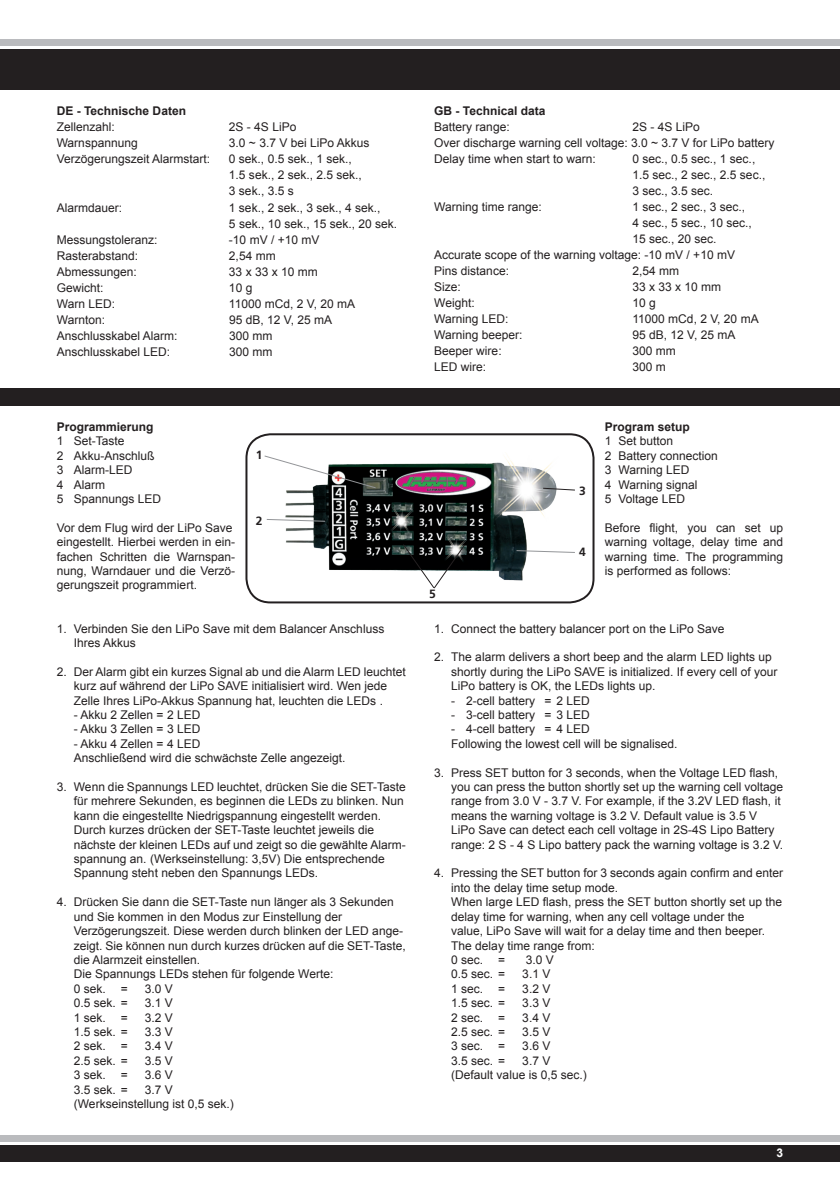
<style>
.page{position:relative;width:840px;height:1191px;background:#fff}
.page>*{position:absolute;margin:0;border:0;box-sizing:border-box;transform-origin:0 0}
.t1{font:12px/14.4px "Arial";color:#231f20}
.t2{font:700 12px "Arial";color:#231f20}
.t3{font:700 12px "Frutiger LT";color:#231f20}
.t4{font:700 12px "Arial";color:#fff}
</style>
<div class="page">
<div style="left:0;top:1135px;width:839px;height:6px;background:#babbbe"></div>
<div style="left:0;top:1145px;width:839px;height:16px;background:#231f20"></div>
<div style="left:0;top:40px;width:839px;height:6px;background:#babbbe"></div>
<div style="left:0;top:50px;width:839px;height:40px;background:#231f20"></div>
<div style="left:0;top:388px;width:839px;height:18px;background:#231f20"></div>
<img style="left:285px;top:455px;width:272px;height:126px">
<div style="left:245px;top:433px;width:349px;height:170px;border:2px solid #231f20;border-radius:24px"></div>
<svg style="left:264px;top:455px;width:112px;height:34px"></svg>
<svg style="left:266px;top:518px;width:60px;height:4px"></svg>
<svg style="left:515px;top:549px;width:60px;height:4px"></svg>
<svg style="left:542px;top:487px;width:33px;height:4px"></svg>
<svg style="left:402px;top:543px;width:64px;height:46px"></svg>
<p class="t2" style="left:57px;top:103px;width:131px">DE - Technische Daten</p>
<p class="t1" style="left:57px;top:120px;width:60px">Zellenzahl:</p>
<p class="t1" style="left:229px;top:120px;width:69px">2S - 4S LiPo</p>
<p class="t1" style="left:57px;top:136px;width:82px">Warnspannung</p>
<p class="t1" style="left:229px;top:136px;width:142px">3.0 ~ 3.7 V bei LiPo Akkus</p>
<p class="t1" style="left:57px;top:152px;width:155px">Verzögerungszeit Alarmstart:</p>
<p class="t1" style="left:229px;top:151px;width:134px;line-height:16px">0 sek., 0.5 sek., 1 sek.,<br>1.5 sek., 2 sek., 2.5 sek.,<br>3 sek., 3.5 s</p>
<p class="t1" style="left:57px;top:200px;width:67px">Alarmdauer:</p>
<p class="t1" style="left:229px;top:199px;width:170px;line-height:16px">1 sek., 2 sek., 3 sek., 4 sek.,<br>5 sek., 10 sek., 15 sek., 20 sek.</p>
<p class="t1" style="left:57px;top:232px;width:102px">Messungstoleranz:</p>
<p class="t1" style="left:229px;top:232px;width:92px">-10 mV / +10 mV</p>
<p class="t1" style="left:57px;top:248px;width:83px">Rasterabstand:</p>
<p class="t1" style="left:229px;top:248px;width:48px">2,54 mm</p>
<p class="t1" style="left:57px;top:264px;width:82px">Abmessungen:</p>
<p class="t1" style="left:229px;top:264px;width:90px">33 x 33 x 10 mm</p>
<p class="t1" style="left:57px;top:280px;width:48px">Gewicht:</p>
<p class="t1" style="left:229px;top:280px;width:25px">10 g</p>
<p class="t1" style="left:57px;top:296px;width:60px">Warn LED:</p>
<p class="t1" style="left:229px;top:296px;width:128px">11000 mCd, 2 V, 20 mA</p>
<p class="t1" style="left:57px;top:312px;width:50px">Warnton:</p>
<p class="t1" style="left:229px;top:312px;width:104px">95 dB, 12 V, 25 mA</p>
<p class="t1" style="left:57px;top:328px;width:122px">Anschlusskabel Alarm:</p>
<p class="t1" style="left:229px;top:328px;width:45px">300 mm</p>
<p class="t1" style="left:57px;top:344px;width:115px">Anschlusskabel LED:</p>
<p class="t1" style="left:229px;top:344px;width:45px">300 mm</p>
<p class="t2" style="left:57px;top:419px;width:98px">Programmierung</p>
<p class="t1" style="left:57px;top:434px;width:106px">1 Set-Taste<br>2 Akku-Anschluß<br>3 Alarm-LED<br>4 Alarm<br>5 Spannungs LED</p>
<p class="t1" style="left:57px;top:520px;width:180px">Vor dem Flug wird der LiPo Save eingestellt. Hierbei werden in ein&shy;fachen Schritten die Warnspan&shy;nung, Warndauer und die Verzö&shy;gerungszeit programmiert.</p>
<p class="t1" style="left:74px;top:621px;width:312px;text-indent:-17px">1. Verbinden Sie den LiPo Save mit dem Balancer Anschluss<br>Ihres Akkus</p>
<p class="t1" style="left:57px;top:664px;width:350px;text-align:center">2. Der Alarm gibt ein kurzes Signal ab und die Alarm LED leuchtet kurz auf während der LiPo SAVE initialisiert wird. Wen jede<br>Zelle Ihres LiPo-Akkus Spannung hat, leuchten die LEDs .</p>
<p class="t1" style="left:74px;top:707px;width:128px">- Akku 2 Zellen = 2 LED</p>
<p class="t1" style="left:74px;top:722px;width:128px">- Akku 3 Zellen = 3 LED</p>
<p class="t1" style="left:74px;top:736px;width:273px">- Akku 4 Zellen = 4 LED<br>Anschließend wird die schwächste Zelle angezeigt.</p>
<p class="t1" style="left:74px;top:779px;width:333px;text-indent:-17px">3. Wenn die Spannungs LED leuchtet, drücken Sie die SET-Taste für mehrere Sekunden, es beginnen die LEDs zu blinken. Nun kann die eingestellte Niedrigspannung eingestellt werden.<br>Durch kurzes drücken der SET-Taste leuchtet jeweils die nächste der kleinen LEDs auf und zeigt so die gewählte Alarm&shy;spannung an. (Werkseinstellung: 3,5V) Die entsprechende Spannung steht neben den Spannungs LEDs.</p>
<p class="t1" style="left:74px;top:895px;width:333px;text-indent:-17px">4. Drücken Sie dann die SET-Taste nun länger als 3 Sekunden und Sie kommen in den Modus zur Einstellung der Verzögerungszeit. Diese werden durch blinken der LED ange&shy;zeigt. Sie können nun durch kurzes drücken auf die SET-Taste, die Alarmzeit einstellen.<br>Die Spannungs LEDs stehen für folgende Werte:<br>0 sek. =</p>
<p class="t3" style="left:256px;top:447px;width:8px">1</p>
<p class="t3" style="left:256px;top:514px;width:8px">2</p>
<p class="t1" style="left:145px;top:981px;width:30px">3.0 V</p>
<p class="t1" style="left:74px;top:995px;width:56px">0.5 sek. =</p>
<p class="t1" style="left:145px;top:995px;width:30px">3.1 V</p>
<p class="t1" style="left:74px;top:1010px;width:56px">1 sek. =</p>
<p class="t1" style="left:145px;top:1010px;width:30px">3.2 V</p>
<p class="t1" style="left:74px;top:1024px;width:56px">1.5 sek. =</p>
<p class="t1" style="left:145px;top:1024px;width:30px">3.3 V</p>
<p class="t1" style="left:74px;top:1039px;width:56px">2 sek. =</p>
<p class="t1" style="left:145px;top:1039px;width:30px">3.4 V</p>
<p class="t1" style="left:74px;top:1053px;width:56px">2.5 sek. =</p>
<p class="t1" style="left:145px;top:1053px;width:30px">3.5 V</p>
<p class="t1" style="left:74px;top:1067px;width:56px">3 sek. =</p>
<p class="t1" style="left:145px;top:1067px;width:30px">3.6 V</p>
<p class="t1" style="left:74px;top:1082px;width:56px">3.5 sek. =</p>
<p class="t1" style="left:74px;top:1082px;width:161px;text-indent:71px">3.7 V (Werkseinstellung ist 0,5 sek.)</p>
<p class="t2" style="left:434px;top:103px;width:113px">GB - Technical data</p>
<p class="t1" style="left:434px;top:120px;width:77px">Battery range:</p>
<p class="t1" style="left:434px;top:119px;width:341px;line-height:16px;text-indent:198px">2S - 4S LiPo<br>Over discharge warning cell voltage: 3.0 ~ 3.7 V for LiPo battery<br>Delay time when start to warn:</p>
<p class="t1" style="left:632px;top:151px;width:134px;line-height:16px">0 sec., 0.5 sec., 1 sec.,<br>1.5 sec., 2 sec., 2.5 sec.,<br>3 sec., 3.5 sec.</p>
<p class="t1" style="left:434px;top:200px;width:109px">Warning time range:</p>
<p class="t1" style="left:632px;top:200px;width:114px">1 sec., 2 sec., 3 sec.,</p>
<p class="t1" style="left:632px;top:216px;width:121px">4 sec., 5 sec., 10 sec.,</p>
<p class="t1" style="left:632px;top:232px;width:86px">15 sec., 20 sec.</p>
<p class="t1" style="left:434px;top:248px;width:302px">Accurate scope of the warning voltage: -10 mV / +10 mV</p>
<p class="t1" style="left:434px;top:264px;width:76px">Pins distance:</p>
<p class="t1" style="left:632px;top:264px;width:48px">2,54 mm</p>
<p class="t1" style="left:434px;top:280px;width:28px">Size:</p>
<p class="t1" style="left:632px;top:280px;width:90px">33 x 33 x 10 mm</p>
<p class="t1" style="left:434px;top:296px;width:42px">Weight:</p>
<p class="t1" style="left:632px;top:296px;width:25px">10 g</p>
<p class="t1" style="left:434px;top:312px;width:76px">Warning LED:</p>
<p class="t1" style="left:632px;top:312px;width:128px">11000 mCd, 2 V, 20 mA</p>
<p class="t1" style="left:434px;top:328px;width:90px">Warning beeper:</p>
<p class="t1" style="left:632px;top:328px;width:104px">95 dB, 12 V, 25 mA</p>
<p class="t1" style="left:434px;top:344px;width:69px">Beeper wire:</p>
<p class="t1" style="left:632px;top:344px;width:45px">300 mm</p>
<p class="t1" style="left:434px;top:360px;width:54px">LED wire:</p>
<p class="t1" style="left:632px;top:360px;width:35px">300 m</p>
<p class="t3" style="left:429px;top:586px;width:8px">5</p>
<p class="t3" style="left:578px;top:484px;width:8px">3</p>
<p class="t3" style="left:578px;top:545px;width:8px">4</p>
<p class="t2" style="left:604px;top:419px;width:86px">Program setup</p>
<p class="t1" style="left:604px;top:434px;width:114px">1 Set button<br>2 Battery connection<br>3 Warning LED<br>4 Warning signal<br>5 Voltage LED</p>
<p class="t1" style="left:604px;top:520px;width:180px;text-align:justify">Before flight, you can set up warning voltage, delay time and warning time. The programming is performed as follows:</p>
<p class="t1" style="left:434px;top:621px;width:291px">1. Connect the battery balancer port on the LiPo Save</p>
<p class="t1" style="left:451px;top:650px;width:327px;text-indent:-17px">2. The alarm delivers a short beep and the alarm LED lights up shortly during the LiPo SAVE is initialized. If every cell of your<br>LiPo battery is OK, the LEDs lights up.</p>
<p class="t1" style="left:451px;top:693px;width:140px">- 2-cell battery = 2 LED</p>
<p class="t1" style="left:451px;top:707px;width:140px">- 3-cell battery = 3 LED</p>
<p class="t1" style="left:451px;top:722px;width:228px">- 4-cell battery = 4 LED<br>Following the lowest cell will be signalised.</p>
<p class="t1" style="left:451px;top:765px;width:333px;text-indent:-17px">3. Press SET button for 3 seconds, when the Voltage LED flash, you can press the button shortly set up the warning cell voltage range from 3.0 V - 3.7 V. For example, if the 3.2V LED flash, it means the warning voltage is 3.2 V. Default value is 3.5 V LiPo Save can detect each cell voltage in 2S-4S Lipo Battery range: 2 S - 4 S Lipo battery pack the warning voltage is 3.2 V.</p>
<p class="t1" style="left:451px;top:866px;width:333px;text-indent:-17px">4. Pressing the SET button for 3 seconds again confirm and enter into the delay time setup mode.<br>When large LED flash, press the SET button shortly set up the delay time for warning, when any cell voltage under the<br>value, LiPo Save will wait for a delay time and then beeper.<br>The delay time range from:<br>0 sec. =</p>
<p class="t1" style="left:525px;top:952px;width:30px">3.0 V</p>
<p class="t1" style="left:451px;top:967px;width:55px">0.5 sec. =</p>
<p class="t1" style="left:522px;top:967px;width:30px">3.1 V</p>
<p class="t1" style="left:451px;top:981px;width:55px">1 sec. =</p>
<p class="t1" style="left:522px;top:981px;width:30px">3.2 V</p>
<p class="t1" style="left:451px;top:995px;width:55px">1.5 sec. =</p>
<p class="t1" style="left:522px;top:995px;width:30px">3.3 V</p>
<p class="t1" style="left:451px;top:1010px;width:55px">2 sec. =</p>
<p class="t1" style="left:522px;top:1010px;width:30px">3.4 V</p>
<p class="t1" style="left:451px;top:1024px;width:55px">2.5 sec. =</p>
<p class="t1" style="left:522px;top:1024px;width:30px">3.5 V</p>
<p class="t1" style="left:451px;top:1039px;width:55px">3 sec. =</p>
<p class="t1" style="left:522px;top:1039px;width:30px">3.6 V</p>
<p class="t1" style="left:451px;top:1053px;width:55px">3.5 sec. =</p>
<p class="t1" style="left:451px;top:1053px;width:137px;text-indent:71px">3.7 V (Default value is 0,5 sec.)</p>
<p class="t4" style="left:776px;top:1145px;width:8px">3</p>
</div>
